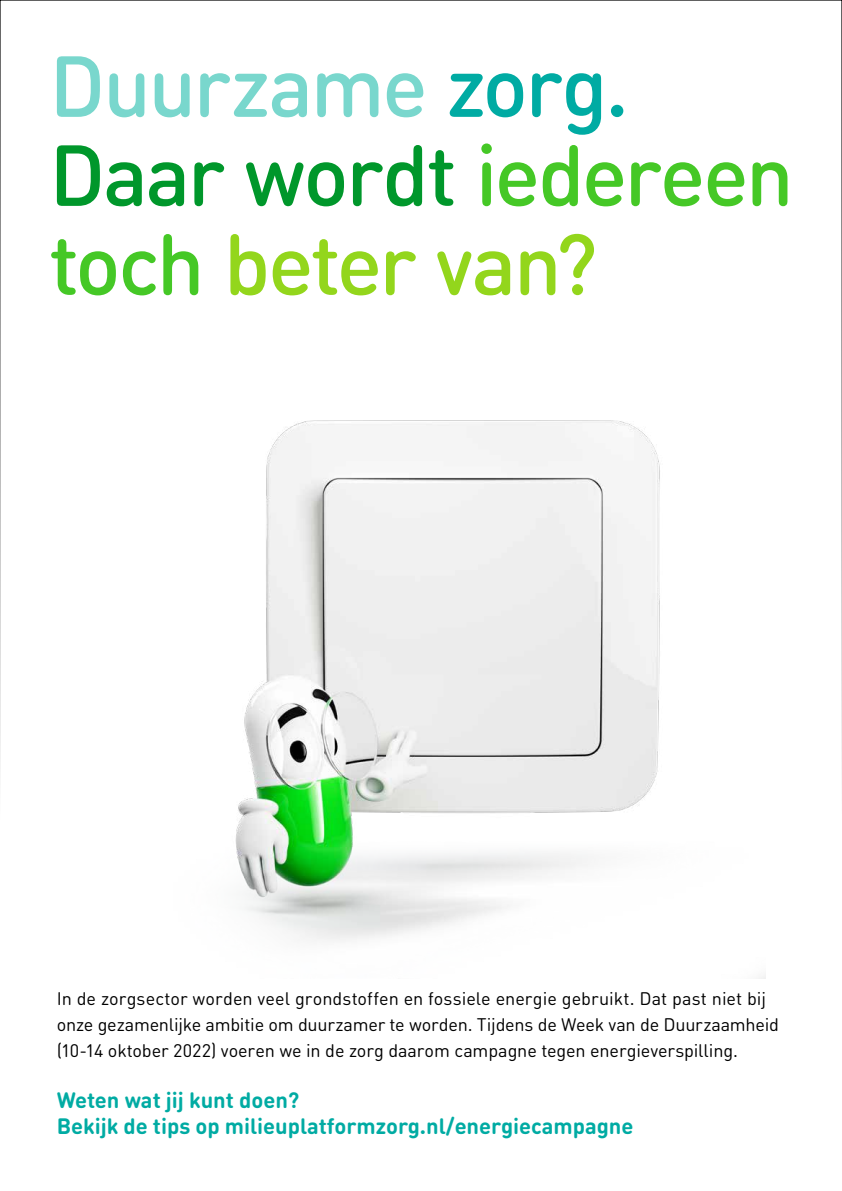
<style>
.page{position:relative;width:842px;height:1191px;background:#fff}
.page>*{position:absolute;margin:0;border:0;box-sizing:border-box;transform-origin:0 0}
.t1{font:500 85px/89px "DIN Round Pro";letter-spacing:-.035em;color:#45c826}
.t2{font:700 22px/26px "DIN Round Pro";color:#00aba3}
.t3{font:18px/26px "DIN Round Pro";letter-spacing:-.005em;color:#000}
.s1{color:#79d7cd}
.s2{color:#00aba3}
.s3{color:#00972b}
.s4{color:#93d61c}
</style>
<div class="page">
<img style="left:235px;top:420px;width:530px;height:558px">
<h1 class="t1" style="left:49px;top:39px;width:746px"><span class="s1">Duurzame</span> <span class="s2">zorg.<br></span><span class="s3">Daar wordt</span> iedereen toch <span class="s4">beter van?</span></h1>
<p class="t3" style="left:57px;top:985px;width:724px">In de zorgsector worden veel grondstoffen en fossiele energie gebruikt. Dat past niet bij onze gezamenlijke ambitie om duurzamer te worden. Tijdens de Week van de Duurzaamheid (10-14 oktober 2022) voeren we in de zorg daarom campagne tegen energieverspilling.</p>
<p class="t2" style="left:57px;top:1086px;width:578px">Weten wat jij kunt doen?<br>Bekijk de tips op milieuplatformzorg.nl/energiecampagne</p>
</div>
